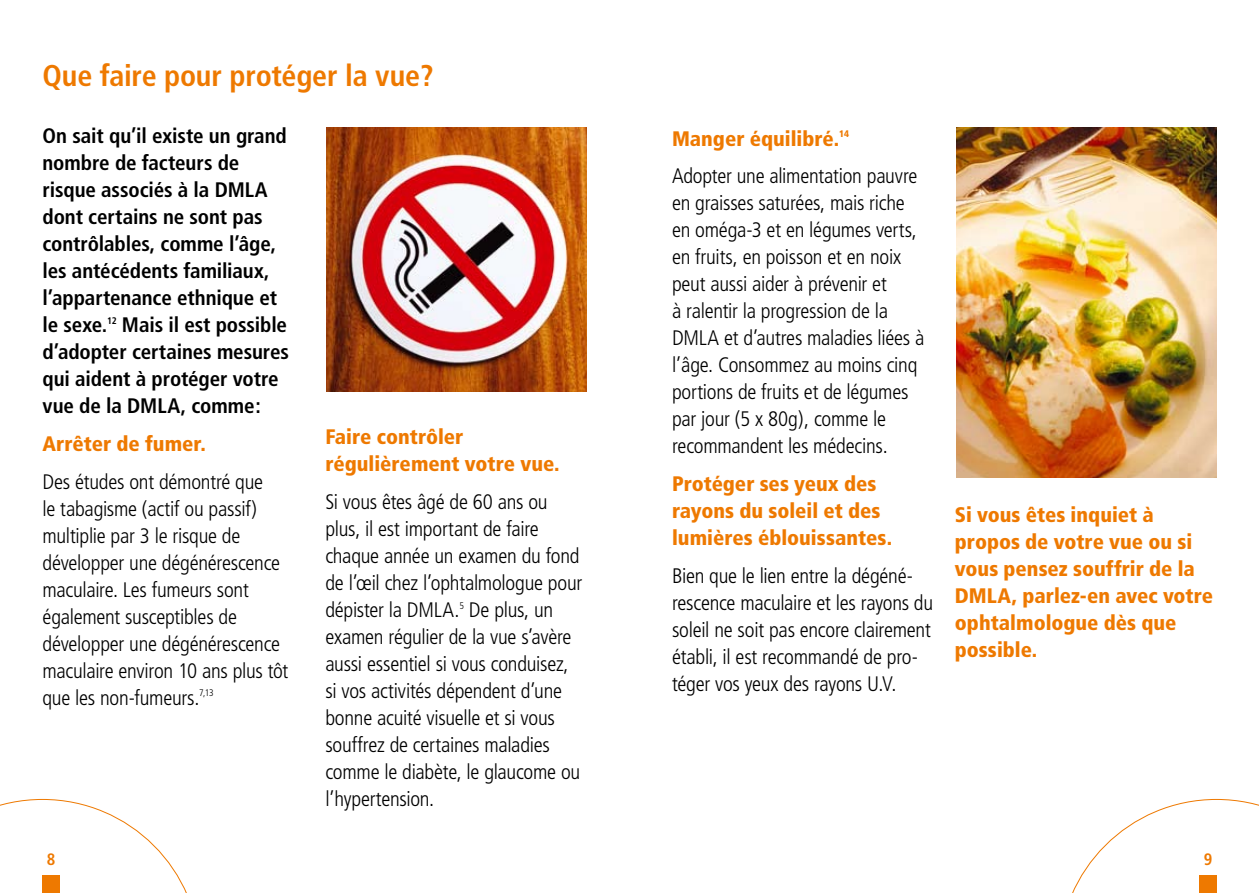
<style>
.page{position:relative;width:1259px;height:893px;background:#fff}
.page>*{position:absolute;margin:0;border:0;box-sizing:border-box;transform-origin:0 0}
.t1{font:700 condensed 30px "Frutiger";letter-spacing:-.01em;color:#ee7900}
.t2{font:300 condensed 21px/27px "Frutiger";letter-spacing:-.015em;color:#000}
.t3{font:700 condensed 21px/27px "Frutiger";letter-spacing:-.005em;color:#000}
.t4{font:900 condensed 21px/27px "Frutiger";color:#ee7900}
.t5{font:700 condensed 16.5px "Frutiger";color:#ee7900}
.s1{font-weight:900;color:#ee7900}
</style>
<div class="page">
<svg style="left:0;top:799px;width:187px;height:94px"></svg>
<svg style="left:1072px;top:799px;width:187px;height:94px"></svg>
<div style="left:1199px;top:876px;width:17px;height:17px;background:#ee7900"></div>
<img style="left:326px;top:128px;width:261px;height:263px">
<img style="left:956px;top:128px;width:260px;height:350px">
<h1 class="t1" style="left:43px;top:58px;width:392px">Que faire pour protéger la vue?</h1>
<p class="t3" style="left:43px;top:123px;width:248px">On sait qu’il existe un grand nombre de facteurs de risque associés à la DMLA dont certains ne sont pas contrôlables, comme l’âge, les antécédents familiaux, l’appartenance ethnique et le sexe.<sup>12</sup> Mais il est possible d’adopter certaines mesures qui aident à protéger votre vue de la DMLA, comme:</p>
<p class="t4" style="left:43px;top:430px;width:165px">Arrêter de fumer.</p>
<p class="t2" style="left:43px;top:468px;width:247px">Des études ont démontré que<br>le tabagisme (actif ou passif) multiplie par 3 le risque de développer une dégénérescence maculaire. Les fumeurs sont également susceptibles de développer une dégénérescence maculaire environ 10 ans plus tôt que les non-fumeurs.<sup>7,13</sup></p>
<p class="t4" style="left:325px;top:424px;width:236px">Faire contrôler régulièrement votre vue.</p>
<p class="t2" style="left:325px;top:489px;width:258px">Si vous êtes âgé de 60 ans ou plus, il est important de faire chaque année un examen du fond de l’œil chez l’ophtalmologue pour dépister la DMLA.<sup>5</sup> De plus, un examen régulier de la vue s’avère aussi essentiel si vous conduisez, si vos activités dépendent d’une bonne acuité visuelle et si vous souffrez de certaines maladies comme le diabète, le glaucome ou l’hypertension.</p>
<p class="t2" style="left:672px;top:120px;width:247px;line-height:37.7px"><span class="s1">Manger équilibré.</span><sup>14<br></sup>Adopter une alimentation pauvre</p>
<p class="t2" style="left:672px;top:190px;width:254px">en graisses saturées, mais riche en oméga-3 et en légumes verts, en fruits, en poisson et en noix peut aussi aider à prévenir et<br>à ralentir la progression de la<br>DMLA et d’autres maladies liées à l’âge. Consommez au moins cinq portions de fruits et de légumes par jour (5 x 80g), comme le recommandent les médecins.</p>
<p class="t4" style="left:672px;top:470px;width:222px">Protéger ses yeux des rayons du soleil et des lumières éblouissantes.</p>
<p class="t2" style="left:672px;top:562px;width:262px">Bien que le lien entre la dégéné&shy;rescence maculaire et les rayons du soleil ne soit pas encore clairement établi, il est recommandé de pro&shy;téger vos yeux des rayons U.V.</p>
<p class="t4" style="left:955px;top:501px;width:260px">Si vous êtes inquiet à propos de votre vue ou si vous pensez souffrir de la<br>DMLA, parlez-en avec votre ophtalmologue dès que possible.</p>
<p class="t5" style="left:47px;top:849px;width:10px">8</p>
<p class="t5" style="left:1203px;top:849px;width:10px">9</p>
</div>
